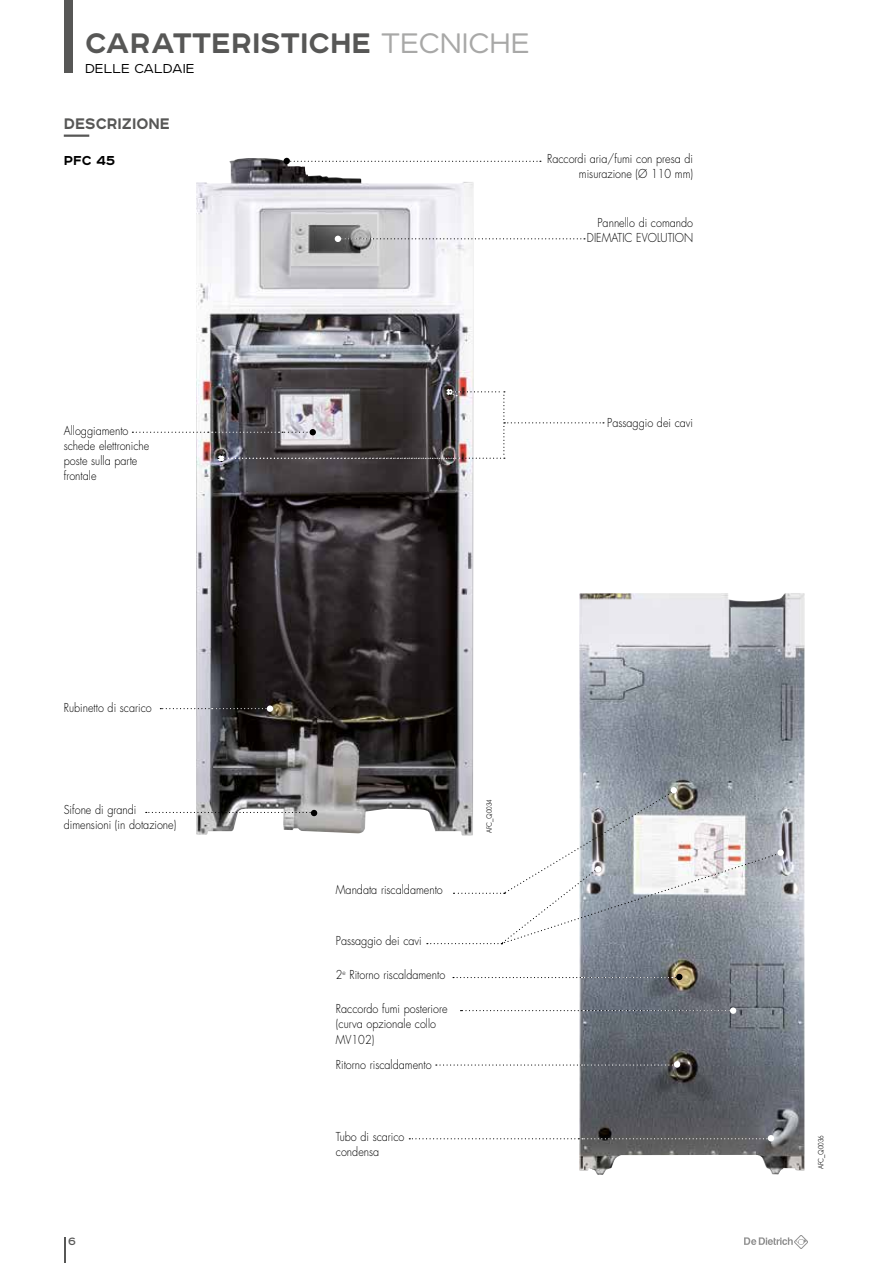
<style>
.page{position:relative;width:893px;height:1263px;background:#fff}
.page>*{position:absolute;margin:0;border:0;box-sizing:border-box;transform-origin:0 0}
.t1{font:700 36px "Affect";color:#575756}
.t2{font:700 19.5px "Affect";color:#575756;scale:.95 1}
.t3{font:300 16.5px "Affect";color:#000}
.t4{font:700 16.5px "Affect";color:#000}
.t5{font:13.5px "Affect";color:#575756}
.t6{font:300 12px/15px "Futura Std";color:#000;scale:.9 1}
.t7{font:300 7.5px "Futura BQ";color:#000;scale:.9 1}
.s1{font-weight:300;color:#a8a8a7}
</style>
<div class="page">
<div style="left:64px;top:0;width:8px;height:72px;background:#575756"></div>
<svg style="left:64px;top:1237px;width:1px;height:26px"></svg>
<svg style="left:744px;top:1235px;width:64px;height:14px"></svg>
<img style="left:196px;top:158px;width:278px;height:677px">
<img style="left:579px;top:593px;width:226px;height:582px">
<svg style="left:436px;top:1064px;width:238px;height:1px"></svg>
<svg style="left:461px;top:1010px;width:269px;height:1px"></svg>
<svg style="left:160px;top:708px;width:107px;height:1px"></svg>
<hr style="left:64px;top:135px;width:25px;height:2px;background:#575756">
<svg style="left:284px;top:158px;width:257px;height:6px"></svg>
<svg style="left:335px;top:236px;width:250px;height:6px"></svg>
<div style="left:267px;top:705px;width:6px;height:7px;background:#fff;border-radius:50%"></div>
<svg style="left:146px;top:810px;width:171px;height:6px"></svg>
<svg style="left:427px;top:787px;width:354px;height:157px"></svg>
<div style="left:777px;top:849px;width:7px;height:7px;background:#fff;border-radius:50%"></div>
<svg style="left:453px;top:974px;width:229px;height:6px"></svg>
<div style="left:730px;top:1007px;width:6px;height:7px;background:#fff;border-radius:50%"></div>
<div style="left:674px;top:1061px;width:6px;height:7px;background:#fff;border-radius:50%"></div>
<svg style="left:409px;top:1135px;width:365px;height:6px"></svg>
<svg style="left:132px;top:388px;width:472px;height:75px"></svg>
<h1 class="t1" style="left:85px;top:17px;width:447px">CARATTERISTICHE <span class="s1">TECNICHE</span></h1>
<h3 class="t3" style="left:85px;top:57px;width:111px">DELLE CALDAIE</h3>
<h2 class="t2" style="left:64px;top:110px;width:114px">DESCRIZIONE</h2>
<h3 class="t4" style="left:64px;top:149px;width:53px">PFC 45</h3>
<p class="t6" style="left:547px;top:151px;width:164px;text-align:right">Raccordi aria/fumi con presa di misurazione (Ø 110 mm)</p>
<p class="t6" style="left:587px;top:215px;width:119px;text-align:right">Pannello di comando<br>DIEMATIC EVOLUTION</p>
<p class="t6" style="left:64px;top:424px;width:97px">Alloggiamento schede elettroniche poste sulla parte frontale</p>
<p class="t6" style="left:607px;top:416px;width:97px">Passaggio dei cavi</p>
<p class="t6" style="left:64px;top:700px;width:99px">Rubinetto di scarico</p>
<p class="t6" style="left:64px;top:802px;width:127px">Sifone di grandi dimensioni (in dotazione)</p>
<p class="t5" style="left:68px;top:1231px;width:9px">6</p>
<p class="t6" style="left:336px;top:883px;width:120px">Mandata riscaldamento</p>
<p class="t6" style="left:336px;top:934px;width:97px">Passaggio dei cavi</p>
<p class="t6" style="left:336px;top:968px;width:123px">2<sup>e</sup> Ritorno riscaldamento</p>
<p class="t6" style="left:336px;top:1002px;width:126px">Raccordo fumi posteriore (curva opzionale collo<br>MV102)</p>
<p class="t6" style="left:336px;top:1057px;width:108px">Ritorno riscaldamento</p>
<p class="t6" style="left:336px;top:1129px;width:78px">Tubo di scarico condensa</p>
<p class="t7" style="left:485px;top:833px;width:40px;rotate:-90deg">AFC_Q0034</p>
<p class="t7" style="left:816px;top:1169px;width:40px;rotate:-90deg">AFC_Q0036</p>
</div>
